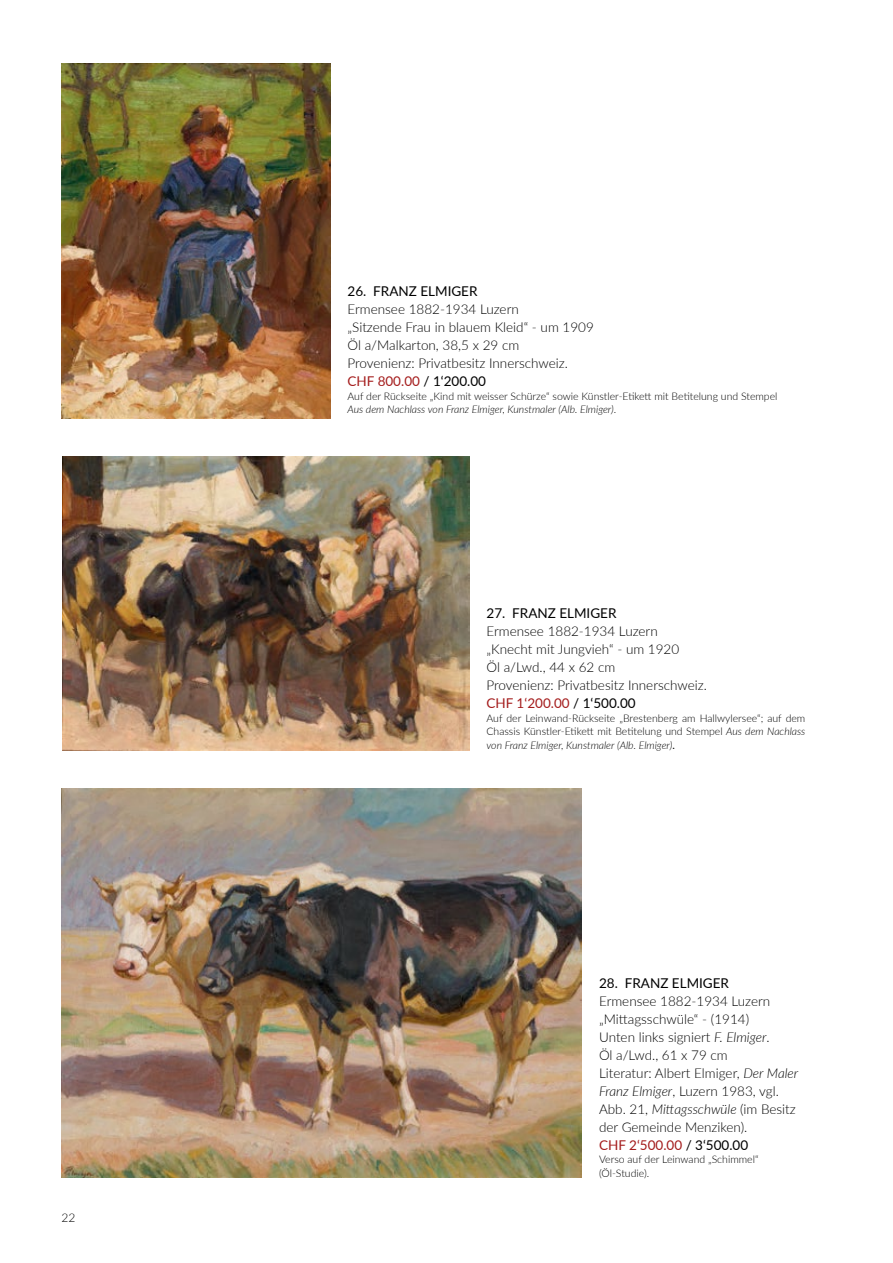
<style>
.page{position:relative;width:893px;height:1263px;background:#fff}
.page>*{position:absolute;margin:0;border:0;box-sizing:border-box;transform-origin:0 0}
.t1{font:300 13.5px/18px "Lato";color:#000}
.t2{font:13.5px "Lato";color:#000}
.t3{font:300 12px "Lato";color:#000}
.t4{font:300 10.5px/13.5px "Lato";color:#000}
.s1{font-weight:400;color:#a41c1c}
.s2{font-weight:400}
.s3{font-style:italic}
</style>
<div class="page">
<img style="left:62px;top:64px;width:268px;height:354px">
<img style="left:62px;top:456px;width:407px;height:294px">
<img style="left:62px;top:788px;width:519px;height:390px">
<p class="t3" style="left:62px;top:1209px;width:15px">22</p>
<p class="t2" style="left:348px;top:282px;width:131px">26. FRANZ ELMIGER</p>
<p class="t1" style="left:348px;top:300px;width:248px">Ermensee 1882-1934 Luzern<br>„Sitzende Frau in blauem Kleid“ - um 1909<br>Öl a/Malkarton, 38,5 x 29 cm<br>Provenienz: Privatbesitz Innerschweiz.<br><span class="s1">CHF 800.00</span> <span class="s2">/ 1‘200.00</span></p>
<p class="t4" style="left:348px;top:389px;width:431px">Auf der Rückseite „Kind mit weisser Schürze“ sowie Künstler-Etikett mit Betitelung und Stempel<br><span class="s3">Aus dem Nachlass von Franz Elmiger, Kunstmaler (Alb. Elmiger)</span>.</p>
<p class="t2" style="left:486px;top:604px;width:131px">27. FRANZ ELMIGER</p>
<p class="t1" style="left:486px;top:622px;width:222px">Ermensee 1882-1934 Luzern „Knecht mit Jungvieh“ - um 1920<br>Öl a/Lwd., 44 x 62 cm<br>Provenienz: Privatbesitz Innerschweiz.<br><span class="s1">CHF 1‘200.00</span> <span class="s2">/ 1‘500.00</span></p>
<p class="t4" style="left:486px;top:711px;width:320px;text-align:justify">Auf der Leinwand-Rückseite „Brestenberg am Hallwylersee“; auf dem Chassis Künstler-Etikett mit Betitelung und Stempel <span class="s3">Aus dem Nachlass von Franz Elmiger, Kunstmaler (Alb. Elmiger)</span><span class="s2">.</span></p>
<p class="t2" style="left:599px;top:973px;width:131px">28. FRANZ ELMIGER</p>
<p class="t1" style="left:599px;top:991px;width:201px">Ermensee 1882-1934 Luzern „Mittagsschwüle“ - (1914)<br>Unten links signiert <span class="s3">F. Elmiger</span>.<br>Öl a/Lwd., 61 x 79 cm<br>Literatur: Albert Elmiger, <span class="s3">Der Maler<br>Franz Elmiger</span>, Luzern 1983, vgl.<br>Abb. 21, <span class="s3">Mittagsschwüle</span> (im Besitz der Gemeinde Menziken).<br><span class="s1">CHF 2‘500.00</span> <span class="s2">/ 3‘500.00</span></p>
<p class="t4" style="left:599px;top:1152px;width:161px">Verso auf der Leinwand „Schimmel“ (Öl-Studie).</p>
</div>
